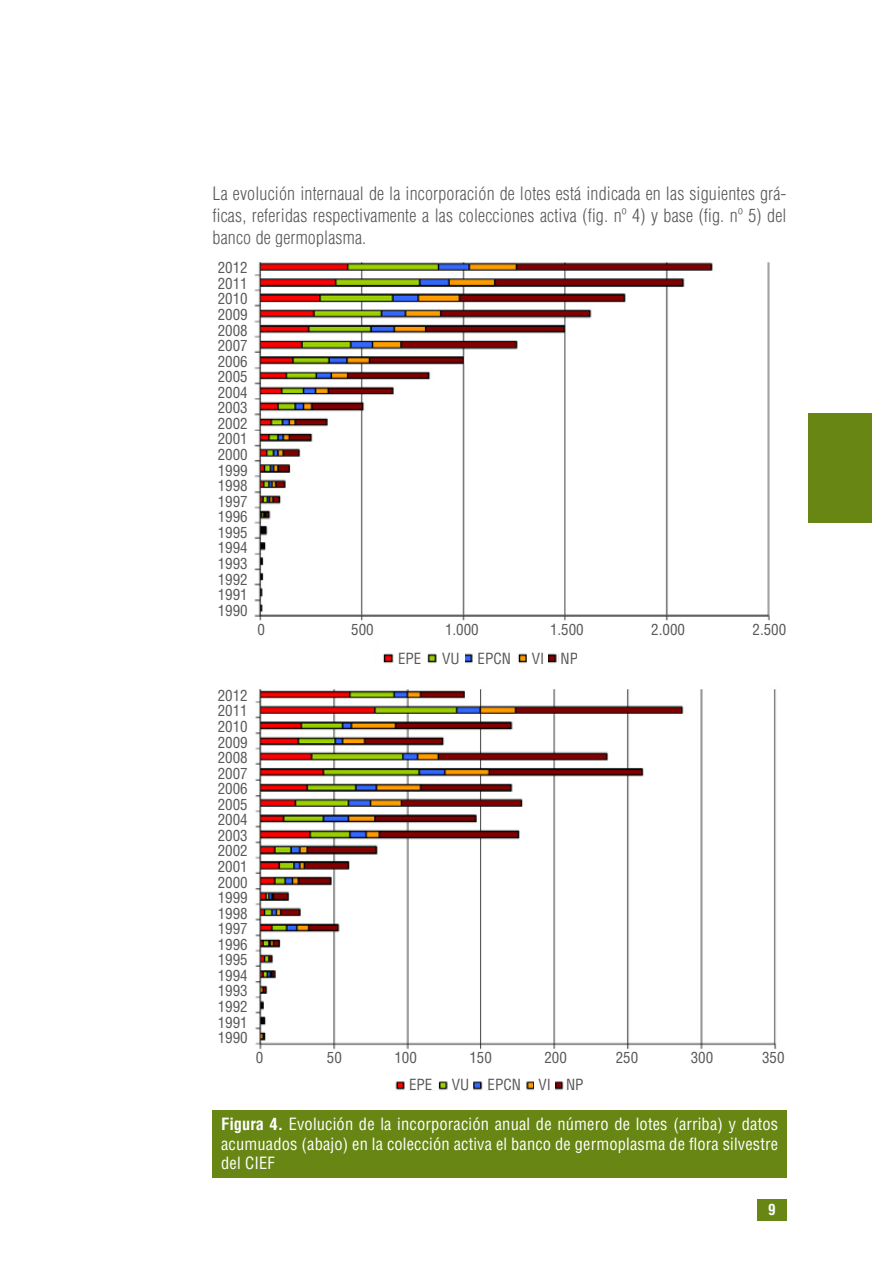
<style>
.page{position:relative;width:893px;height:1263px;background:#fff}
.page>*{position:absolute;margin:0;border:0;box-sizing:border-box;transform-origin:0 0}
.t1{font:300 condensed 18px/21.6px "Helvetica LT Std";letter-spacing:.01em;color:#58585a;text-align:justify}
.t2{font:condensed 16.5px/19.5px "Helvetica LT Std";letter-spacing:.01em;color:#fff;text-align:justify}
.t3{font:condensed 15px/15.6px "Helvetica LT Std";color:#58585a;text-align:justify}
.t4{font:700 condensed 15px "Helvetica LT Std";color:#fff}
.s1{font-weight:700}
</style>
<div class="page">
<div style="left:757px;top:1199px;width:30px;height:21px;background:#678613"></div>
<div style="left:808px;top:413px;width:64px;height:109px;background:#678613"></div>
<div style="left:213px;top:1110px;width:574px;height:68px;background:#678613"></div>
<img style="left:254px;top:262px;width:523px;height:829px">
<div style="left:254px;top:624px;width:533px;height:16px;background:#fff"></div>
<div style="left:376px;top:646px;width:7px;height:17px;background:#fff"></div>
<div style="left:378px;top:643px;width:219px;height:10px;background:#fff"></div>
<div style="left:394px;top:653px;width:31px;height:10px;background:#fff"></div>
<div style="left:437px;top:653px;width:28px;height:10px;background:#fff"></div>
<div style="left:473px;top:653px;width:43px;height:10px;background:#fff"></div>
<div style="left:528px;top:653px;width:20px;height:10px;background:#fff"></div>
<div style="left:559px;top:653px;width:20px;height:10px;background:#fff"></div>
<div style="left:577px;top:646px;width:7px;height:17px;background:#fff"></div>
<div style="left:387px;top:1072px;width:7px;height:18px;background:#fff"></div>
<div style="left:389px;top:1069px;width:219px;height:10px;background:#fff"></div>
<div style="left:405px;top:1079px;width:31px;height:11px;background:#fff"></div>
<div style="left:448px;top:1079px;width:24px;height:11px;background:#fff"></div>
<div style="left:483px;top:1079px;width:42px;height:11px;background:#fff"></div>
<div style="left:534px;top:1079px;width:21px;height:11px;background:#fff"></div>
<div style="left:565px;top:1079px;width:20px;height:11px;background:#fff"></div>
<div style="left:584px;top:1072px;width:7px;height:18px;background:#fff"></div>
<div style="left:252px;top:1052px;width:533px;height:17px;background:#fff"></div>
<p class="t1" style="left:213px;top:183px;width:575px">La evolución internaual de la incorporación de lotes está indicada en las siguientes grá&shy;ficas, referidas respectivamente a las colecciones activa (fig. nº 4) y base (fig. nº 5) del banco de germoplasma.</p>
<p class="t3" style="left:218px;top:260px;width:31px">2012<br>2011<br>2010<br>2009<br>2008<br>2007<br>2006<br>2005<br>2004<br>2003<br>2002<br>2001<br>2000<br>1999<br>1998<br>1997<br>1996<br>1995<br>1994<br>1993<br>1992<br>1991<br>1990</p>
<p class="t3" style="left:257px;top:621px;width:9px">0</p>
<p class="t3" style="left:351px;top:621px;width:24px">500</p>
<p class="t3" style="left:445px;top:621px;width:35px">1.000</p>
<p class="t3" style="left:550px;top:621px;width:35px">1.500</p>
<p class="t3" style="left:651px;top:621px;width:35px">2.000</p>
<p class="t3" style="left:752px;top:621px;width:35px">2.500</p>
<p class="t3" style="left:398px;top:650px;width:25px">EPE</p>
<p class="t3" style="left:442px;top:650px;width:70px">VU EPCN</p>
<p class="t3" style="left:532px;top:650px;width:48px">VI NP</p>
<p class="t3" style="left:218px;top:687px;width:31px">2012<br>2011<br>2010<br>2009<br>2008<br>2007<br>2006<br>2005<br>2004<br>2003<br>2002<br>2001<br>2000<br>1999<br>1998<br>1997<br>1996<br>1995<br>1994<br>1993<br>1992<br>1991<br>1990</p>
<p class="t3" style="left:256px;top:1050px;width:9px">0</p>
<p class="t3" style="left:327px;top:1050px;width:16px">50</p>
<p class="t3" style="left:394px;top:1050px;width:24px">100</p>
<p class="t3" style="left:469px;top:1050px;width:24px">150</p>
<p class="t3" style="left:544px;top:1050px;width:24px">200</p>
<p class="t3" style="left:616px;top:1050px;width:24px">250</p>
<p class="t3" style="left:691px;top:1050px;width:24px">300</p>
<p class="t3" style="left:762px;top:1050px;width:24px">350</p>
<p class="t3" style="left:409px;top:1076px;width:25px">EPE</p>
<p class="t3" style="left:452px;top:1076px;width:133px">VU EPCN VI NP</p>
<p class="t2" style="left:221px;top:1114px;width:559px"><span class="s1">Figura 4.</span> Evolución de la incorporación anual de número de lotes (arriba) y datos acumuados (abajo) en la colección activa el banco de germoplasma de flora silvestre del CIEF</p>
<p class="t4" style="left:768px;top:1200px;width:9px">9</p>
</div>
